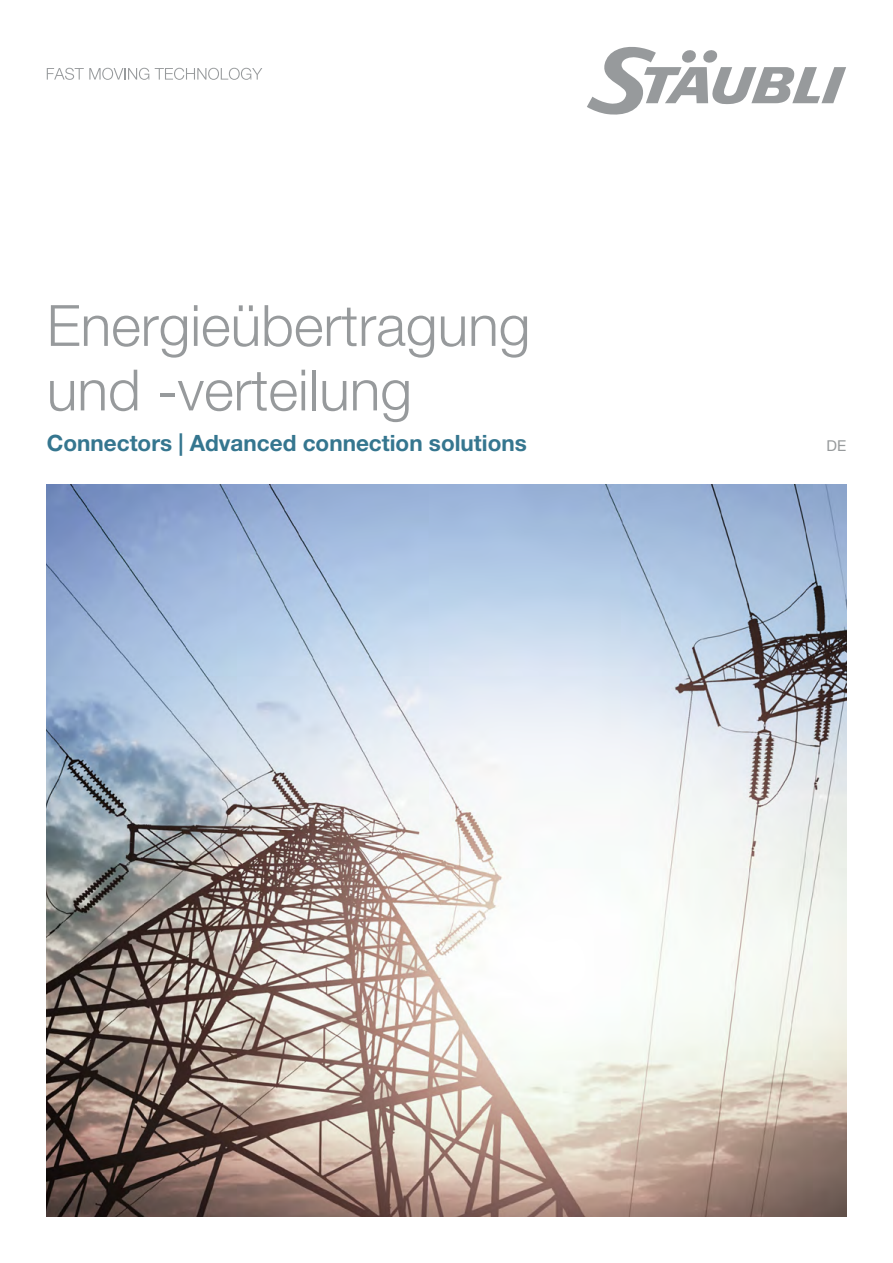
<style>
.page{position:relative;width:893px;height:1263px;background:#fff}
.page>*{position:absolute;margin:0;border:0;box-sizing:border-box;transform-origin:0 0}
.Headline_Title_neutral{font:300 57px/64.5px "Helvetica Neue LTW1 G";color:#979a9c}
.Subline_Title_neutral{font:700 22.5px "Helvetica Neue LTW1 G";color:#35768f}
.t1{font:15px "Helvetica Neue LTW1 G";color:#979a9c}
</style>
<div class="page">
<svg style="left:587px;top:47px;width:259px;height:68px"></svg>
<svg style="left:47px;top:68px;width:102px;height:12px"></svg>
<svg style="left:155px;top:68px;width:107px;height:12px"></svg>
<img style="left:47px;top:485px;width:799px;height:731px">
<p class="Headline_Title_neutral" style="left:47px;top:293px;width:485px">Energieübertragung und -verteilung</p>
<p class="Subline_Title_neutral" style="left:47px;top:429px;width:482px">Connectors | Advanced connection solutions</p>
<p class="t1" style="left:826px;top:436px;width:21px">DE</p>
</div>
